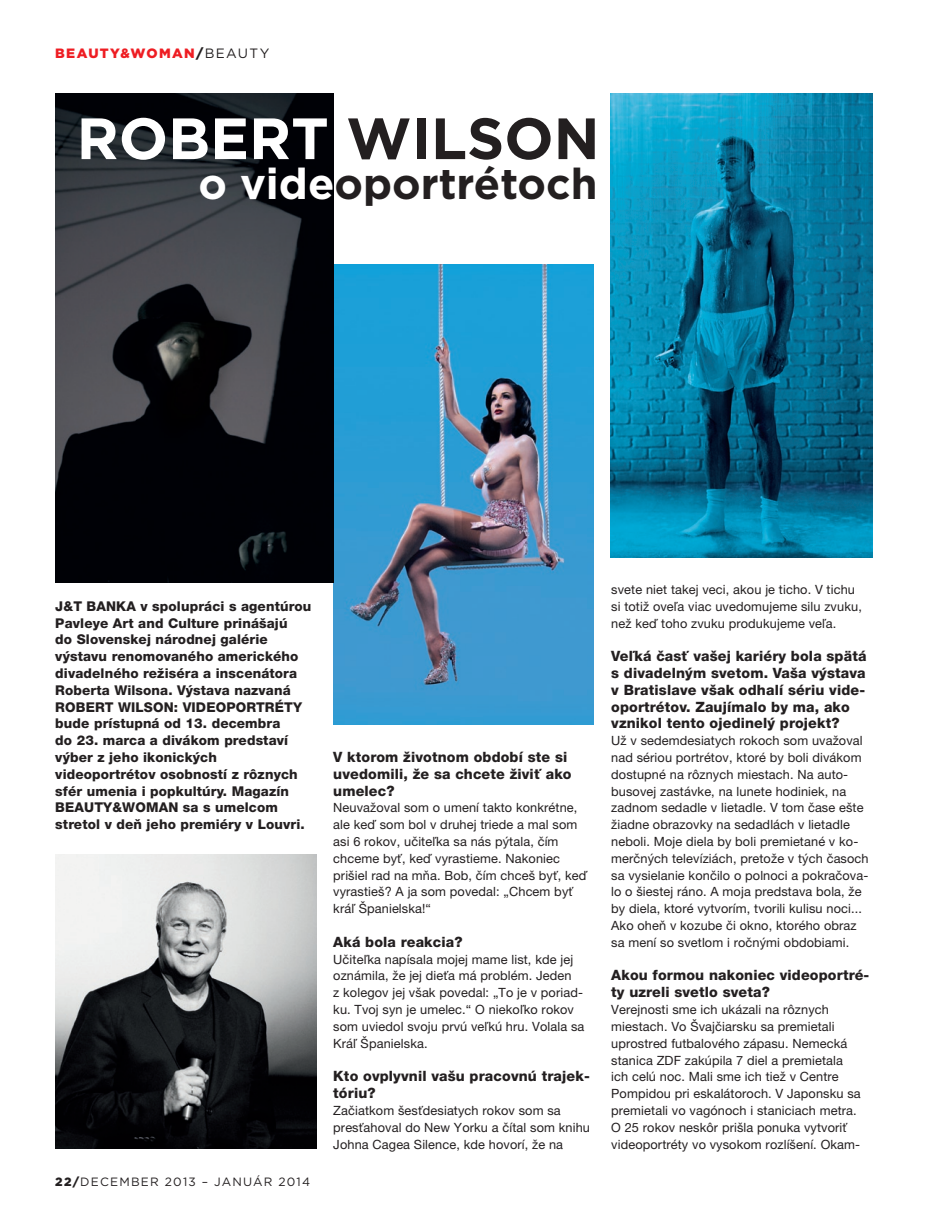
<style>
.page{position:relative;width:936px;height:1212px;background:#fff}
.page>*{position:absolute;margin:0;border:0;box-sizing:border-box;transform-origin:0 0}
._0_nadpis{font:700 58.05px "Gotham";color:#fff}
._0_nadpis-2{font:700 43.05px "Gotham";color:#231f20}
._0_otazka{font:800 14.25px/16.8px "Helvetica Neue LT Pro";letter-spacing:.01em;color:#231f20}
._0_otazka-2{font:800 13.5px/16.8px "Helvetica Neue LT Pro";letter-spacing:.01em;color:#231f20}
.t1{font:900 13.5px "Gotham";letter-spacing:.1em;color:#ee1d23}
._0_chleba{font:12.75px/16.8px "Helvetica Neue LT Pro";letter-spacing:.01em;color:#231f20}
.t2{font:12px "Gotham";letter-spacing:.1em;color:#231f20}
.s1{color:#231f20}
.s2{font-weight:400;color:#231f20}
.s3{color:#fff}
.s4{font-weight:900}
</style>
<div class="page">
<img style="left:55px;top:854px;width:261px;height:294px">
<img style="left:611px;top:94px;width:261px;height:463px">
<img style="left:333px;top:265px;width:260px;height:459px">
<img style="left:55px;top:94px;width:278px;height:489px">
<p class="t1" style="left:55px;top:43px;width:215px">BEAUTY&amp;WOMAN<span class="s1">/</span><span class="s2">BEAUTY</span></p>
<p class="_0_nadpis" style="left:77px;top:100px;width:524px">ROBERT <span class="s1">WILSON</span></p>
<p class="_0_nadpis-2" style="left:198px;top:155px;width:400px"><span class="s3">o vide</span>oportrétoch</p>
<p class="_0_otazka-2" style="left:55px;top:598px;width:257px">J&amp;T BANKA v spolupráci s agentúrou<br>Pavleye Art and Culture prinášajú<br>do Slovenskej národnej galérie výstavu renomovaného amerického divadelného režiséra a inscenátora<br>Roberta Wilsona. Výstava nazvaná<br>ROBERT WILSON: VIDEOPORTRÉTY bude prístupná od 13. decembra<br>do 23. marca a divákom predstaví výber z jeho ikonických videoportrétov osobností z rôznych sfér umenia i popkultúry. Magazín<br>BEAUTY&amp;WOMAN sa s umelcom stretol v deň jeho premiéry v Louvri.</p>
<p class="t2" style="left:55px;top:1174px;width:256px"><span class="s4">22/</span>DECEMBER 2013 – JANUÁR 2014</p>
<p class="_0_otazka" style="left:333px;top:748px;width:240px">V ktorom životnom období ste si uvedomili, že sa chcete živiť ako umelec?</p>
<p class="_0_chleba" style="left:333px;top:799px;width:255px">Neuvažoval som o umení takto konkrétne, ale keď som bol v druhej triede a mal som asi 6 rokov, učiteľka sa nás pýtala, čím chceme byť, keď vyrastieme. Nakoniec prišiel rad na mňa. Bob, čím chceš byť, keď vyrastieš? A ja som povedal: „Chcem byť kráľ Španielska!“</p>
<p class="_0_otazka" style="left:333px;top:933px;width:131px">Aká bola reakcia?</p>
<p class="_0_chleba" style="left:333px;top:950px;width:253px">Učiteľka napísala mojej mame list, kde jej oznámila, že jej dieťa má problém. Jeden<br>z kolegov jej však povedal: „To je v poriad&shy;ku. Tvoj syn je umelec.“ O niekoľko rokov som uviedol svoju prvú veľkú hru. Volala sa Kráľ Španielska.</p>
<p class="_0_otazka" style="left:333px;top:1068px;width:258px">Kto ovplyvnil vašu pracovnú trajek&shy;tóriu?</p>
<p class="_0_chleba" style="left:333px;top:1102px;width:258px">Začiatkom šesťdesiatych rokov som sa presťahoval do New Yorku a čítal som knihu<br>Johna Cagea Silence, kde hovorí, že na</p>
<p class="_0_chleba" style="left:611px;top:581px;width:252px">svete niet takej veci, akou je ticho. V tichu si totiž oveľa viac uvedomujeme silu zvuku, než keď toho zvuku produkujeme veľa.</p>
<p class="_0_otazka" style="left:611px;top:648px;width:257px">Veľká časť vašej kariéry bola spätá s divadelným svetom. Vaša výstava v Bratislave však odhalí sériu vide&shy;oportrétov. Zaujímalo by ma, ako vznikol tento ojedinelý projekt?</p>
<p class="_0_chleba" style="left:611px;top:732px;width:259px">Už v sedemdesiatych rokoch som uvažoval nad sériou portrétov, ktoré by boli divákom dostupné na rôznych miestach. Na auto&shy;busovej zastávke, na lunete hodiniek, na zadnom sedadle v lietadle. V tom čase ešte žiadne obrazovky na sedadlách v lietadle neboli. Moje diela by boli premietané v ko&shy;merčných televíziách, pretože v tých časoch sa vysielanie končilo o polnoci a pokračova&shy;lo o šiestej ráno. A moja predstava bola, že by diela, ktoré vytvorím, tvorili kulisu noci...<br>Ako oheň v kozube či okno, ktorého obraz sa mení so svetlom i ročnými obdobiami.</p>
<p class="_0_otazka" style="left:611px;top:967px;width:259px">Akou formou nakoniec videoportré&shy;ty uzreli svetlo sveta?</p>
<p class="_0_chleba" style="left:611px;top:1001px;width:251px">Verejnosti sme ich ukázali na rôznych miestach. Vo Švajčiarsku sa premietali uprostred futbalového zápasu. Nemecká stanica ZDF zakúpila 7 diel a premietala ich celú noc. Mali sme ich tiež v Centre Pompidou pri eskalátoroch. V Japonsku sa premietali vo vagónoch i staniciach metra.<br>O 25 rokov neskôr prišla ponuka vytvoriť videoportréty vo vysokom rozlíšení. Okam-</p>
</div>
